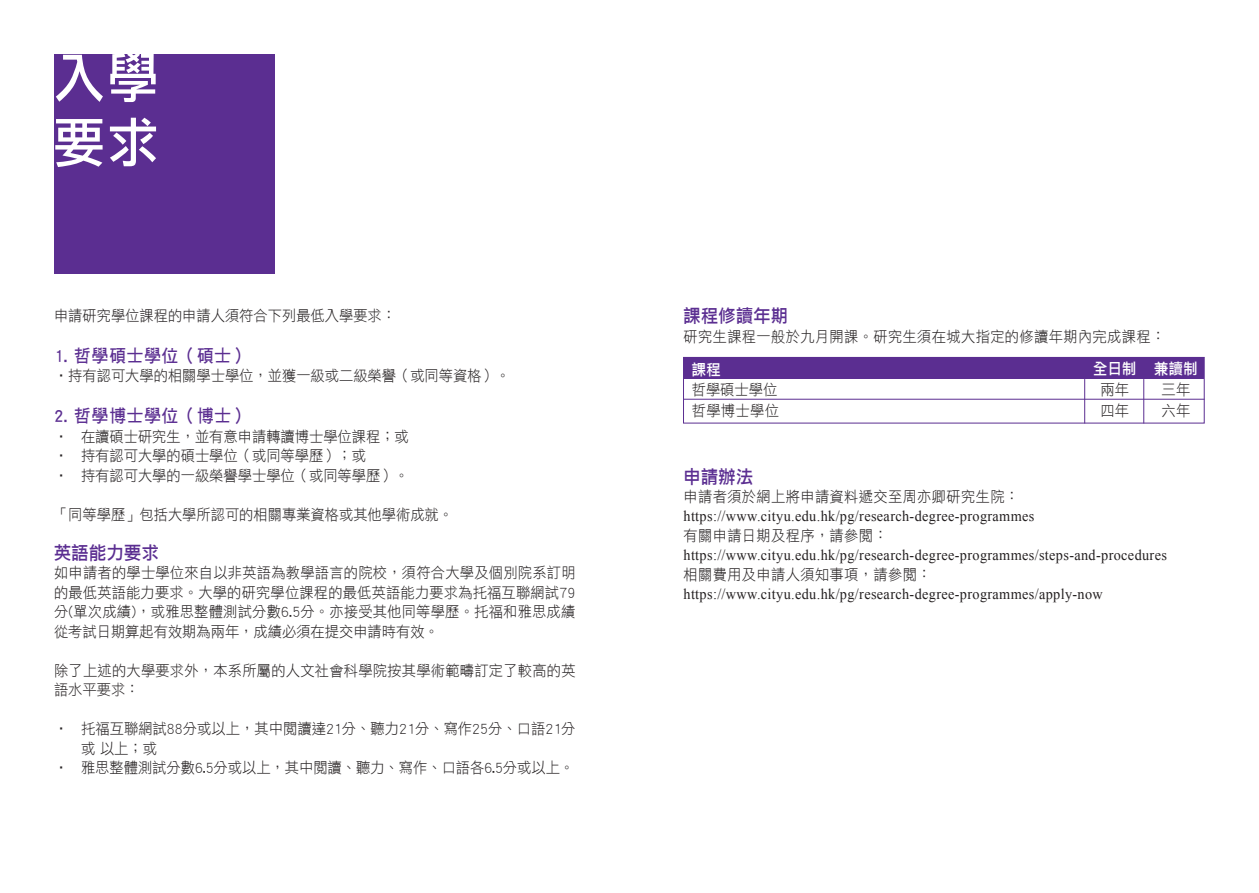
<style>
.page{position:relative;width:1259px;height:893px;background:#fff}
.page>*{position:absolute;margin:0;border:0;box-sizing:border-box;transform-origin:0 0}
.t1{font:54px/64.8px "DF Li Hei W5 EP B5";color:#fff;scale:.95 1}
.t2{font:18px "DF Hei W7 EP B5";letter-spacing:.025em;color:#5b2e91;scale:.95 1}
.t3{font:18px "DF Li Hei W5 EP B5";letter-spacing:.025em;color:#5b2e91;scale:.95 1}
.t4{font:15px/19.5px "DF Hei W3 EP B5";color:#231f20;scale:.95 1}
.t5{font:15px "Times New Roman";letter-spacing:.025em;color:#231f20;scale:.95 1}
.t6{font:15px "DF Hei W3 EP B5";letter-spacing:.025em;color:#231f20;scale:.95 1}
.t7{font:15px "DF Li Hei W5 EP B5";letter-spacing:.025em;color:#fff;scale:.95 1}
</style>
<div class="page">
<div style="left:54px;top:54px;width:220px;height:220px;background:#5b2e91"></div>
<div style="left:683px;top:357px;width:521px;height:22px;background:#5b2e91"></div>
<hr style="left:1084px;top:379px;width:1px;height:44px;background:#5b2e91">
<hr style="left:1143px;top:379px;width:1px;height:44px;background:#5b2e91">
<hr style="left:683px;top:399px;width:521px;height:1px;background:#5b2e91">
<h1 class="t1" style="left:53px;top:45px;width:112px">入學要求</h1>
<p class="t4" style="left:54px;top:305px;width:361px">申請研究學位課程的申請人須符合下列最低入學要求：</p>
<p class="t2" style="left:54px;top:346px;width:207px">1. 哲學碩士學位（碩士）</p>
<p class="t4" style="left:54px;top:366px;width:481px">•持有認可大學的相關學士學位，並獲一級或二級榮譽（或同等資格）。</p>
<p class="t2" style="left:54px;top:407px;width:207px">2. 哲學博士學位（博士）</p>
<p class="t4" style="left:54px;top:427px;width:375px">• 在讀碩士研究生，並有意申請轉讀博士學位課程；或</p>
<p class="t4" style="left:54px;top:446px;width:330px">• 持有認可大學的碩士學位（或同等學歷）；或</p>
<p class="t4" style="left:54px;top:466px;width:375px">• 持有認可大學的一級榮譽學士學位（或同等學歷）。</p>
<p class="t4" style="left:54px;top:505px;width:421px">「同等學歷」包括大學所認可的相關專業資格或其他學術成就。</p>
<p class="t3" style="left:54px;top:543px;width:112px">英語能力要求</p>
<p class="t4" style="left:54px;top:563px;width:550px;text-align:justify">如申請者的學士學位來自以非英語為教學語言的院校，須符合大學及個別院系訂明的最低英語能力要求。大學的研究學位課程的最低英語能力要求為托福互聯網試79分(單次成績)，或雅思整體測試分數6.5分。亦接受其他同等學歷。托福和雅思成績從考試日期算起有效期為兩年，成績必須在提交申請時有效。</p>
<p class="t4" style="left:54px;top:661px;width:550px">除了上述的大學要求外，本系所屬的人文社會科學院按其學術範疇訂定了較高的英語水平要求：</p>
<p class="t4" style="left:81px;top:719px;width:522px;text-indent:-27px">• 托福互聯網試88分或以上，其中閱讀達21分、聽力21分、寫作25分、口語21分或以上；或</p>
<p class="t4" style="left:54px;top:758px;width:549px">• 雅思整體測試分數6.5分或以上，其中閱讀、聽力、寫作、口語各6.5分或以上。</p>
<p class="t3" style="left:683px;top:307px;width:112px">課程修讀年期</p>
<p class="t6" style="left:683px;top:329px;width:508px">研究生課程一般於九月開課。研究生須在城大指定的修讀年期內完成課程：</p>
<p class="t7" style="left:692px;top:362px;width:32px">課程</p>
<p class="t4" style="left:692px;top:378px;width:93px;line-height:21px">哲學碩士學位哲學博士學位</p>
<p class="t7" style="left:1093px;top:360px;width:47px">全日制</p>
<p class="t4" style="left:1100px;top:378px;width:32px;line-height:21px">兩年四年</p>
<p class="t7" style="left:1154px;top:360px;width:47px">兼讀制</p>
<p class="t4" style="left:1161px;top:378px;width:32px;line-height:21px">三年六年</p>
<p class="t3" style="left:683px;top:467px;width:75px">申請辦法</p>
<p class="t6" style="left:683px;top:489px;width:355px">申請者須於網上將申請資料遞交至周亦卿研究生院：</p>
<p class="t5" style="left:683px;top:505px;width:371px">https://www.cityu.edu.hk/pg/research-degree-programmes</p>
<p class="t6" style="left:683px;top:528px;width:216px">有關申請日期及程序，請參閱：</p>
<p class="t5" style="left:683px;top:544px;width:510px">https://www.cityu.edu.hk/pg/research-degree-programmes/steps-and-procedures</p>
<p class="t6" style="left:683px;top:567px;width:262px">相關費用及申請人須知事項，請參閱：</p>
<p class="t5" style="left:683px;top:583px;width:443px">https://www.cityu.edu.hk/pg/research-degree-programmes/apply-now</p>
</div>
